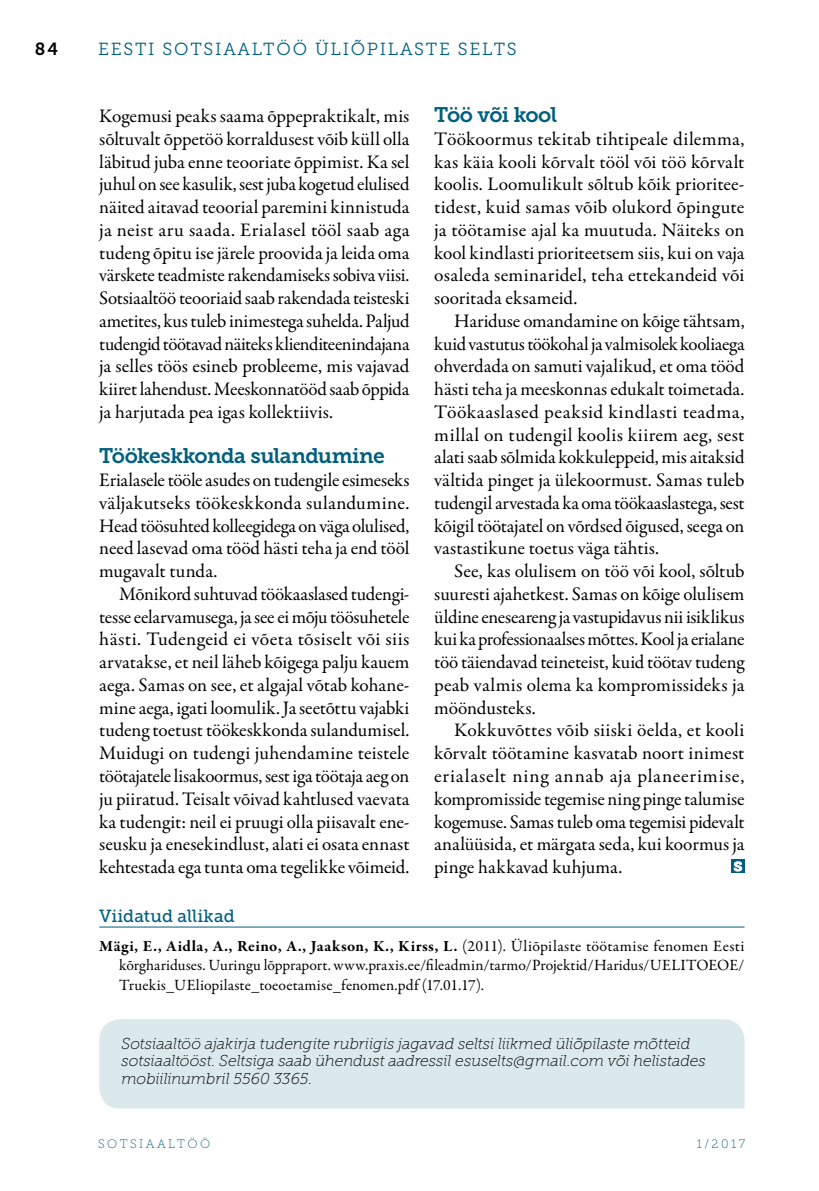
<style>
.page{position:relative;width:819px;height:1191px;background:#fff}
.page>*{position:absolute;margin:0;border:0;box-sizing:border-box;transform-origin:0 0}
.t1{font:21px "Museo Slab 700";letter-spacing:-.03em;color:#005f7f}
.t2{font:19.25px/22.8px "Garamond Premr Pro";color:#000;text-align:justify}
.t3{font:17.5px "Museo Slab 300";letter-spacing:.1em;color:#005f7f}
.t4{font:17.5px "Museo Slab 500";color:#005f7f}
.t5{font:17.5px "Museo Slab 700";color:#000}
.t6{font:15.75px/19.2px "Garamond Premr Pro";letter-spacing:.01em;color:#000;text-align:justify}
.t7{font:italic 15.75px/17.5px "Museo Slab 100";letter-spacing:-.005em;color:#000}
.t8{font:12.25px "Museo Slab 100";letter-spacing:.2em;color:#005f7f}
.s1{font-weight:700}
</style>
<div class="page">
<div style="left:99px;top:1019px;width:645px;height:89px;background:#dbe9ed"></div>
<svg style="left:731px;top:860px;width:13px;height:13px"></svg>
<svg style="left:733px;top:861px;width:9px;height:10px"></svg>
<hr style="left:99px;top:926px;width:645px;height:1px;background:#005f7f">
<p class="t5" style="left:35px;top:39px;width:25px">84</p>
<p class="t3" style="left:98px;top:39px;width:420px">EESTI SOTSIAALTÖÖ ÜLIÕPILASTE SELTS</p>
<p class="t2" style="left:99px;top:105px;width:312px">Kogemusi peaks saama õppepraktikalt, mis sõltuvalt õppetöö korraldusest võib küll olla läbitud juba enne teooriate õppimist. Ka sel juhul on see kasulik, sest juba kogetud elulised näited aitavad teoorial paremini kinnistuda ja neist aru saada. Erialasel tööl saab aga tudeng õpitu ise järele proovida ja leida oma värskete teadmiste rakendamiseks sobiva viisi.<br>Sotsiaaltöö teooriaid saab rakendada teisteski ametites, kus tuleb inimestega suhelda. Paljud tudengid töötavad näiteks klienditeenindajana ja selles töös esineb probleeme, mis vajavad kiiret lahendust. Meeskonnatööd saab õppida ja harjutada pea igas kollektiivis.</p>
<p class="t1" style="left:99px;top:444px;width:287px">Töökeskkonda sulandumine</p>
<p class="t2" style="left:99px;top:469px;width:312px">Erialasele tööle asudes on tudengile esimeseks väljakutseks töökeskkonda sulandumine.<br>Head töösuhted kolleegidega on väga olulised, need lasevad oma tööd hästi teha ja end tööl mugavalt tunda.</p>
<p class="t2" style="left:99px;top:583px;width:312px;text-indent:20px">Mõnikord suhtuvad töökaaslased tudengi&shy;tesse eelarvamusega, ja see ei mõju töösuhetele hästi. Tudengeid ei võeta tõsiselt või siis arvatakse, et neil läheb kõigega palju kauem aega. Samas on see, et algajal võtab kohane&shy;mine aega, igati loomulik. Ja seetõttu vajabki tudeng toetust töökeskkonda sulandumisel.<br>Muidugi on tudengi juhendamine teistele töötajatele lisakoormus, sest iga töötaja aeg on ju piiratud. Teisalt võivad kahtlused vaevata ka tudengit: neil ei pruugi olla piisavalt ene&shy;seusku ja enesekindlust, alati ei osata ennast kehtestada ega tunta oma tegelikke võimeid.</p>
<p class="t1" style="left:434px;top:103px;width:124px">Töö või kool</p>
<p class="t2" style="left:434px;top:128px;width:312px">Töökoormus tekitab tihtipeale dilemma, kas käia kooli kõrvalt tööl või töö kõrvalt koolis. Loomulikult sõltub kõik prioritee&shy;tidest, kuid samas võib olukord õpingute ja töötamise ajal ka muutuda. Näiteks on kool kindlasti prioriteetsem siis, kui on vaja osaleda seminaridel, teha ettekandeid või sooritada eksameid.</p>
<p class="t2" style="left:434px;top:310px;width:312px;text-indent:20px">Hariduse omandamine on kõige tähtsam, kuid vastutus töökohal ja valmisolek kooliaega ohverdada on samuti vajalikud, et oma tööd hästi teha ja meeskonnas edukalt toimetada.<br>Töökaaslased peaksid kindlasti teadma, millal on tudengil koolis kiirem aeg, sest alati saab sõlmida kokkuleppeid, mis aitaksid vältida pinget ja ülekoormust. Samas tuleb tudengil arvestada ka oma töökaaslastega, sest kõigil töötajatel on võrdsed õigused, seega on vastastikune toetus väga tähtis.</p>
<p class="t2" style="left:434px;top:560px;width:312px;text-indent:20px">See, kas olulisem on töö või kool, sõltub suuresti ajahetkest. Samas on kõige olulisem üldine eneseareng ja vastupidavus nii isiklikus kui ka professionaalses mõttes. Kool ja erialane töö täiendavad teineteist, kuid töötav tudeng peab valmis olema ka kompromissideks ja mööndusteks.</p>
<p class="t2" style="left:434px;top:719px;width:312px;text-indent:20px">Kokkuvõttes võib siiski öelda, et kooli kõrvalt töötamine kasvatab noort inimest erialaselt ning annab aja planeerimise, kompromisside tegemise ning pinge talumise kogemuse. Samas tuleb oma tegemisi pidevalt analüüsida, et märgata seda, kui koormus ja pinge hakkavad kuhjuma.</p>
<p class="t4" style="left:99px;top:906px;width:137px">Viidatud allikad</p>
<p class="t6" style="left:119px;top:936px;width:627px;text-indent:-20px"><span class="s1">Mägi, E., Aidla, A., Reino, A., Jaakson, K., Kirss, L.</span> (2011). Üliõpilaste töötamise fenomen Eesti kõrghariduses. Uuringu lõppraport. www.praxis.ee/fileadmin/tarmo/Projektid/Haridus/UELITOEOE/ Truekis_UEliopilaste_toeoetamise_fenomen.pdf (17.01.17).</p>
<p class="t7" style="left:121px;top:1035px;width:586px">Sotsiaaltöö ajakirja tudengite rubriigis jagavad seltsi liikmed üliõpilaste mõtteid sotsiaaltööst. Seltsiga saab ühendust aadressil esuselts@gmail.com või helistades mobiilinumbril 5560 3365.</p>
<p class="t8" style="left:98px;top:1137px;width:114px">SOTSIAALTÖÖ</p>
<p class="t8" style="left:696px;top:1137px;width:50px">1/2017</p>
</div>
